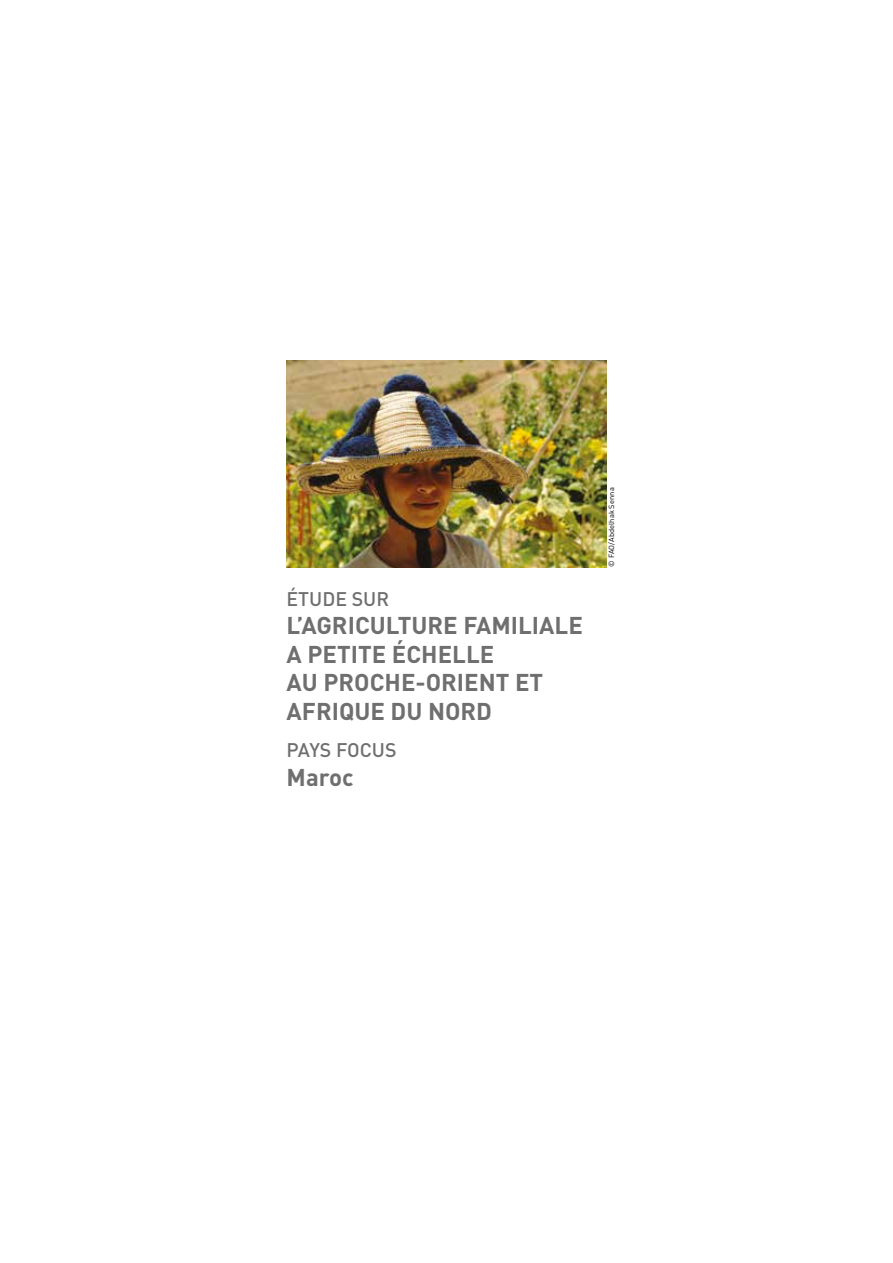
<style>
.page{position:relative;width:893px;height:1263px;background:#fff}
.page>*{position:absolute;margin:0;border:0;box-sizing:border-box;transform-origin:0 0}
.t1{font:700 24px/28.5px "DIN";color:#706f6f}
.t2{font:500 19.5px "DIN";color:#706f6f}
.t3{font:7.5px "DIN";letter-spacing:.01em;color:#000}
</style>
<div class="page">
<img style="left:287px;top:360px;width:319px;height:207px">
<p class="t2" style="left:287px;top:586px;width:104px">ÉTUDE SUR</p>
<p class="t1" style="left:287px;top:610px;width:298px">L’AGRICULTURE FAMILIALE<br>A PETITE ÉCHELLE<br>AU PROCHE-ORIENT ET<br>AFRIQUE DU NORD</p>
<p class="t2" style="left:287px;top:737px;width:112px">PAYS FOCUS</p>
<p class="t1" style="left:287px;top:762px;width:69px">Maroc</p>
<p class="t3" style="left:607px;top:567px;width:81px;rotate:-90deg">© FAO/Abdelhak Senna</p>
</div>
